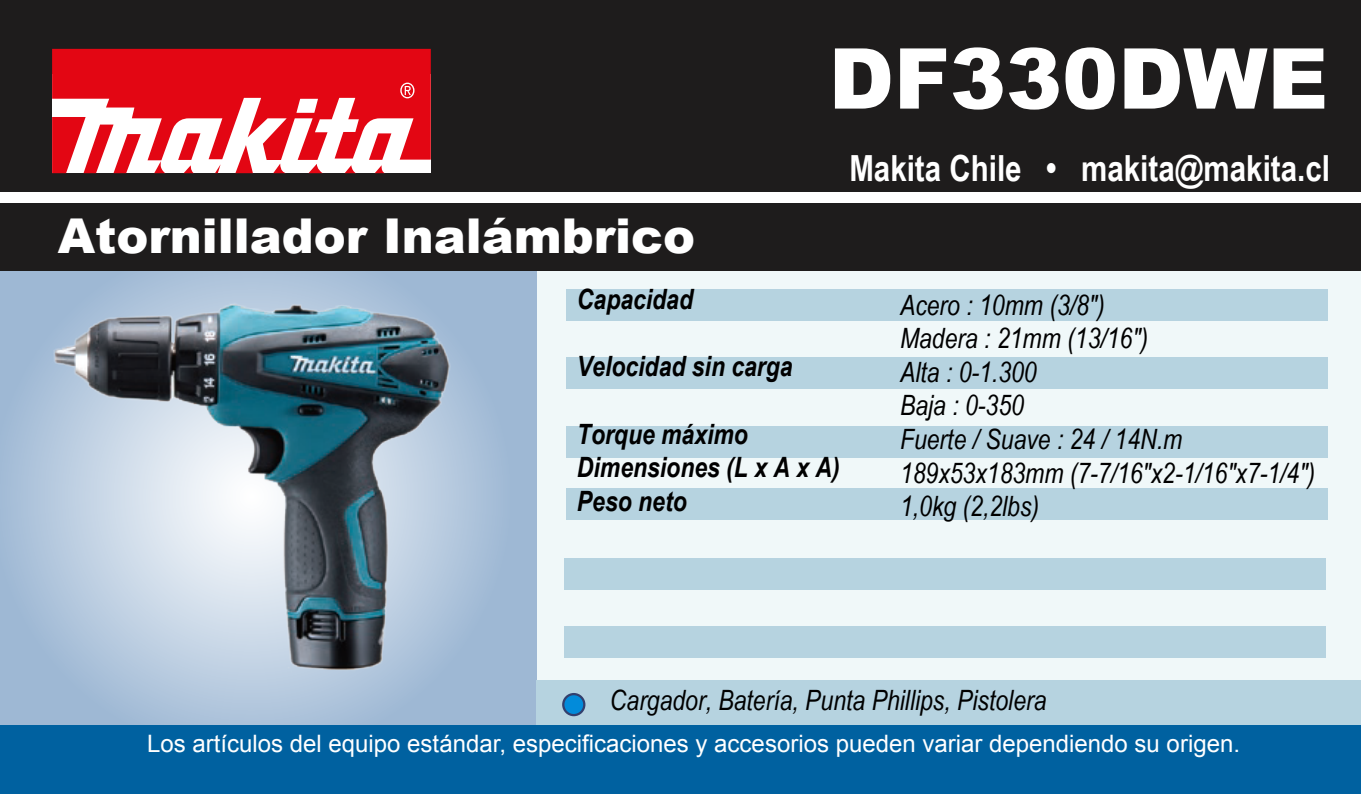
<style>
.page{position:relative;width:1361px;height:794px;background:#fff}
.page>*{position:absolute;margin:0;border:0;box-sizing:border-box;transform-origin:0 0}
.t1{font:900 84px "Arial";color:#fff}
.t2{font:900 48px "Arial";color:#fff}
.t3{font:700 36px "Arial Narrow";color:#fff}
.t4{font:italic 28px/33.6px "Arial Narrow";color:#000}
.t5{font:italic 700 28px/33.6px "Arial Narrow";color:#000}
.t6{font:24px "Arial";color:#fff}
</style>
<div class="page">
<div style="left:536px;top:267px;width:825px;height:458px;background:#f0f8f9"></div>
<div style="left:0;top:267px;width:536px;height:458px;background:linear-gradient(to right,#a8bfd8,#a5bdd7)"></div>
<div style="left:566px;top:290px;width:761px;height:31px;background:#b6d3e0"></div>
<div style="left:566px;top:358px;width:761px;height:31px;background:#b6d3e0"></div>
<div style="left:566px;top:426px;width:761px;height:31px;background:#b6d3e0"></div>
<div style="left:566px;top:488px;width:761px;height:31px;background:#b6d3e0"></div>
<div style="left:536px;top:680px;width:825px;height:45px;background:#b6d3e0"></div>
<div style="left:0;top:725px;width:1361px;height:69px;background:#0061a0"></div>
<div style="left:0;top:0;width:1361px;height:271px;background:#1e1c1c"></div>
<svg style="left:52px;top:49px;width:379px;height:124px;background:#eb555e"></svg>
<svg style="left:400px;top:83px;width:14px;height:15px"></svg>
<svg style="left:296px;top:99px;width:22px;height:14px"></svg>
<div style="left:0;top:193px;width:1361px;height:10px;background:#fff"></div>
<div style="left:563px;top:694px;width:21px;height:21px;background:#028bda;border-radius:50%"></div>
<div style="left:562px;top:693px;width:23px;height:23px;border:2px solid #33406e;border-radius:50%"></div>
<div style="left:564px;top:558px;width:761px;height:31px;background:#b6d3e0"></div>
<div style="left:564px;top:626px;width:761px;height:31px;background:#b6d3e0"></div>
<img style="left:52px;top:286px;width:400px;height:400px">
<h1 class="t1" style="left:828px;top:18px;width:501px">DF330DWE</h1>
<h2 class="t2" style="left:58px;top:201px;width:639px">Atornillador Inalámbrico</h2>
<p class="t3" style="left:849px;top:141px;width:482px">Makita Chile • makita@makita.cl</p>
<p class="t5" style="left:577px;top:281px;width:118px">Capacidad</p>
<p class="t5" style="left:577px;top:348px;width:217px">Velocidad sin carga</p>
<p class="t5" style="left:577px;top:415px;width:264px">Torque máximo<br>Dimensiones (L x A x A)<br>Peso neto</p>
<p class="t4" style="left:900px;top:287px;width:416px">Acero : 10mm (3/8")<br>Madera : 21mm (13/16")<br>Alta : 0-1.300<br>Baja : 0-350<br>Fuerte / Suave : 24 / 14N.m<br>189x53x183mm (7-7/16"x2-1/16"x7-1/4")<br>1,0kg (2,2lbs)</p>
<p class="t4" style="left:610px;top:682px;width:438px">Cargador, Batería, Punta Phillips, Pistolera</p>
<p class="t6" style="left:147px;top:728px;width:1094px">Los artículos del equipo estándar, especificaciones y accesorios pueden variar dependiendo su origen.</p>
</div>
